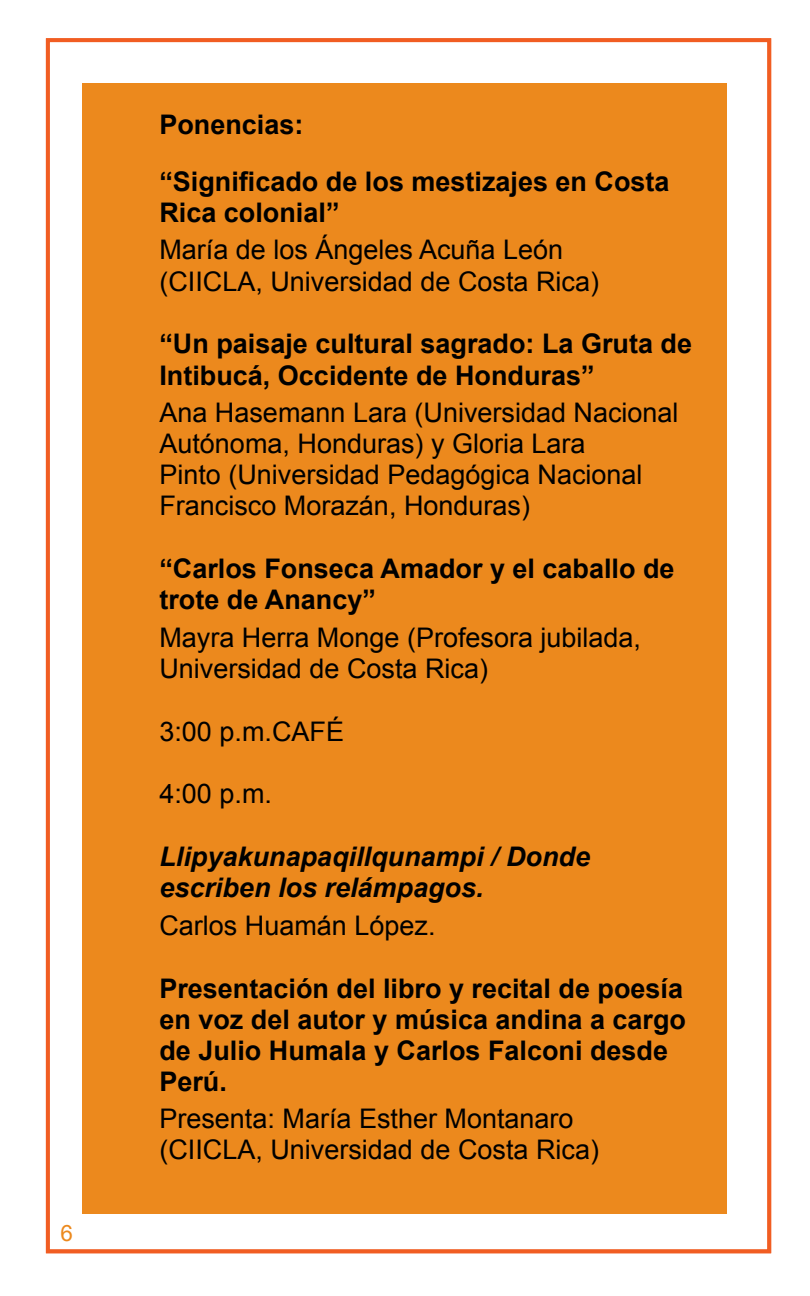
<style>
.page{position:relative;width:810px;height:1296px;background:#fff}
.page>*{position:absolute;margin:0;border:0;box-sizing:border-box;transform-origin:0 0}
.t1{font:27px/31.1px "Arial";color:#000}
.t2{font:700 27px/31.1px "Arial";color:#000}
.t3{font:italic 700 27px/31.1px "Arial";color:#000}
.t4{font:22.5px "Arial";color:#ec891d}
</style>
<div class="page">
<div style="left:46px;top:38px;width:725px;height:1215px;border:4px solid #f15d22"></div>
<div style="left:83px;top:83px;width:644px;height:1130px;background:#ec891d"></div>
<p class="t4" style="left:61px;top:1218px;width:14px">6</p>
<p class="t2" style="left:159px;top:98px;width:512px;line-height:56.5px">Ponencias:<br>“Significado de los mestizajes en Costa</p>
<p class="t2" style="left:159px;top:198px;width:182px">Rica colonial”</p>
<p class="t1" style="left:159px;top:235px;width:441px">María de los Ángeles Acuña León (CIICLA, Universidad de Costa Rica)</p>
<p class="t2" style="left:159px;top:329px;width:534px">“Un paisaje cultural sagrado: La Gruta de<br>Intibucá, Occidente de Honduras”</p>
<p class="t1" style="left:159px;top:397px;width:521px">Ana Hasemann Lara (Universidad Nacional Autónoma, Honduras) y Gloria Lara<br>Pinto (Universidad Pedagógica Nacional Francisco Morazán, Honduras)</p>
<p class="t2" style="left:159px;top:554px;width:517px">“Carlos Fonseca Amador y el caballo de trote de Anancy”</p>
<p class="t1" style="left:159px;top:622px;width:483px">Mayra Herra Monge (Profesora jubilada,<br>Universidad de Costa Rica)</p>
<p class="t1" style="left:159px;top:716px;width:186px">3:00 p.m.CAFÉ</p>
<p class="t1" style="left:159px;top:779px;width:114px">4:00 p.m.</p>
<p class="t3" style="left:159px;top:842px;width:432px">Llipyakunapaqillqunampi / Donde escriben los relámpagos.</p>
<p class="t1" style="left:159px;top:910px;width:278px">Carlos Huamán López.</p>
<p class="t2" style="left:159px;top:974px;width:528px">Presentación del libro y recital de poesía en voz del autor y música andina a cargo de Julio Humala y Carlos Falconi desde<br>Perú.</p>
<p class="t1" style="left:159px;top:1104px;width:441px">Presenta: María Esther Montanaro (CIICLA, Universidad de Costa Rica)</p>
</div>
